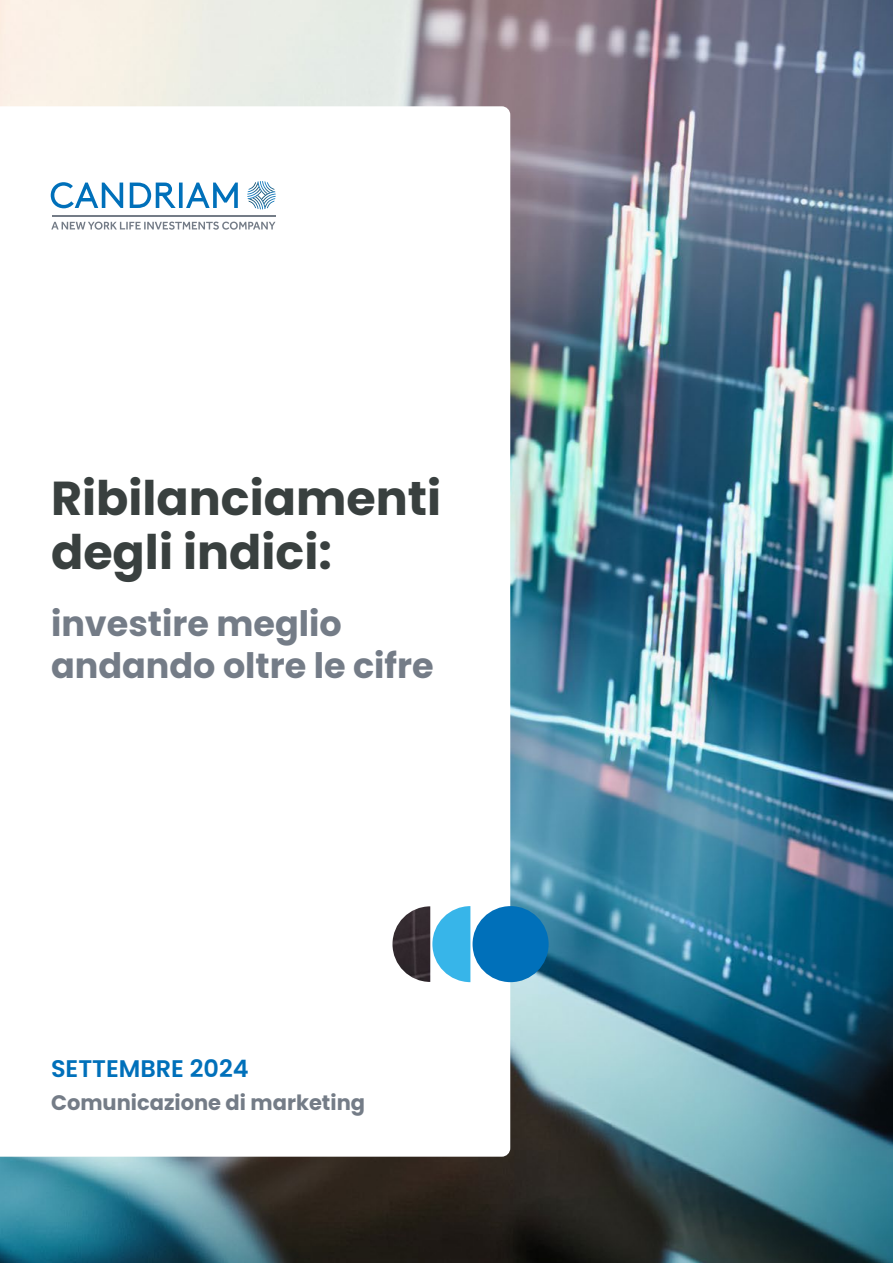
<style>
.page{position:relative;width:893px;height:1263px;background:#fff}
.page>*{position:absolute;margin:0;border:0;box-sizing:border-box;transform-origin:0 0}
.t1{font:700 47.55px/53.6px "Poppins";color:#39403f}
.t2{font:700 34.95px/42px "Poppins";color:#747c87}
.t3{font:600 24px "Poppins";color:#0070ba}
.t4{font:700 21px "Poppins";color:#747c87}
</style>
<div class="page">
<img style="left:0;top:0;width:893px;height:1263px">
<svg style="left:0;top:106px;width:510px;height:1051px"></svg>
<svg style="left:247px;top:181px;width:29px;height:28px"></svg>
<svg style="left:51px;top:222px;width:224px;height:8px"></svg>
<hr style="left:52px;top:215px;width:224px;height:1px;background:#747c87">
<svg style="left:51px;top:182px;width:187px;height:26px"></svg>
<svg style="left:432px;top:906px;width:38px;height:76px"></svg>
<img style="left:392px;top:906px;width:38px;height:76px">
<div style="left:473px;top:906px;width:76px;height:76px;background:#0070ba;border-radius:50%"></div>
<h1 class="t1" style="left:51px;top:472px;width:392px">Ribilanciamenti degli indici:</h1>
<p class="t2" style="left:51px;top:603px;width:384px">investire meglio andando oltre le cifre</p>
<p class="t3" style="left:51px;top:1055px;width:199px">SETTEMBRE 2024</p>
<p class="t4" style="left:51px;top:1090px;width:316px">Comunicazione di marketing</p>
</div>
